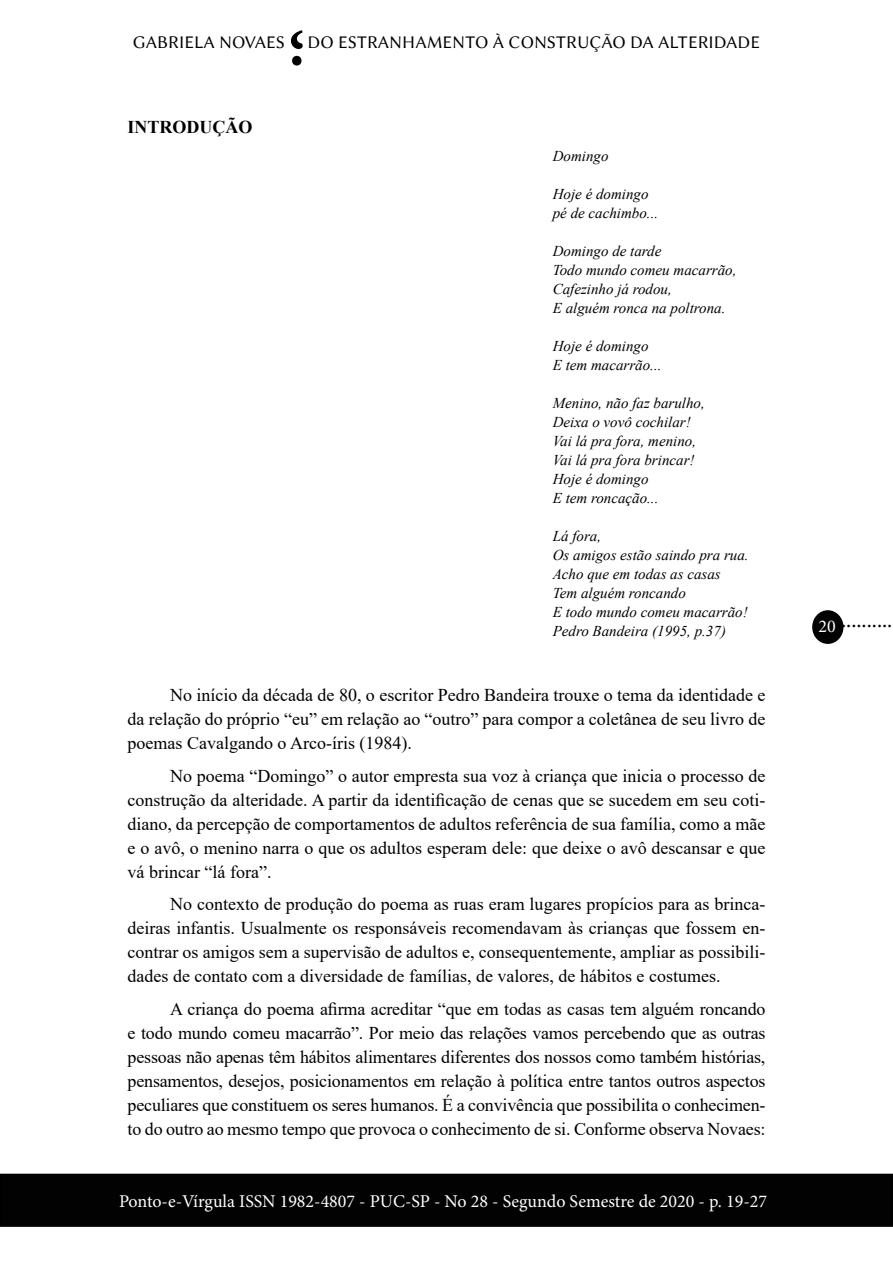
<style>
.page{position:relative;width:893px;height:1263px;background:#fff}
.page>*{position:absolute;margin:0;border:0;box-sizing:border-box;transform-origin:0 0}
.t1{font:700 90px "Adobe Arabic";color:#000}
.t2{font:22.5px "Minion Pro";color:#000}
.t3{font:18px/24px "Times New Roman";color:#000;text-align:justify}
.t4{font:18px "Minion Pro";color:#fff}
.t5{font:18px "Linux Biolinum G";color:#000}
.t6{font:700 18px "Times New Roman";color:#000}
.t7{font:italic 15px/19px "Times New Roman";color:#000}
</style>
<div class="page">
<div style="left:813px;top:611px;width:30px;height:32px;background:#020203;border-radius:50%"></div>
<div style="left:812px;top:610px;width:31px;height:34px;border:2px solid #000;border-radius:50%"></div>
<div style="left:1px;top:1174px;width:891px;height:52px;background:#020203"></div>
<div style="left:0;top:1174px;width:893px;height:53px;border:2px solid #000"></div>
<h1 class="t1" style="left:305px;top:122px;width:18px;rotate:-180deg">;</h1>
<p class="t5" style="left:133px;top:32px;width:629px">GABRIELA NOVAES DO ESTRANHAMENTO À CONSTRUÇÃO DA ALTERIDADE</p>
<p class="t6" style="left:128px;top:114px;width:126px">INTRODUÇÃO</p>
<p class="t7" style="left:553px;top:146px;width:57px">Domingo</p>
<p class="t7" style="left:553px;top:184px;width:107px">Hoje é domingo pé de cachimbo...</p>
<p class="t7" style="left:553px;top:241px;width:185px">Domingo de tarde<br>Todo mundo comeu macarrão,<br>Cafezinho já rodou,<br>E alguém ronca na poltrona.</p>
<p class="t7" style="left:553px;top:336px;width:110px">Hoje é domingo<br>E tem macarrão...</p>
<p class="t7" style="left:553px;top:393px;width:154px">Menino, não faz barulho,<br>Deixa o vovô cochilar!<br>Vai lá pra fora, menino,<br>Vai lá pra fora brincar!<br>Hoje é domingo<br>E tem roncação...</p>
<p class="t7" style="left:553px;top:526px;width:197px">Lá fora,<br>Os amigos estão saindo pra rua.<br>Acho que em todas as casas<br>Tem alguém roncando<br>E todo mundo comeu macarrão!<br>Pedro Bandeira (1995, p.37)</p>
<p class="t3" style="left:128px;top:682px;width:639px;text-indent:43px">No início da década de 80, o escritor Pedro Bandeira trouxe o tema da identidade e da relação do próprio “eu” em relação ao “outro” para compor a coletânea de seu livro de poemas Cavalgando o Arco-íris (1984).</p>
<p class="t3" style="left:128px;top:763px;width:639px;text-indent:43px">No poema “Domingo” o autor empresta sua voz à criança que inicia o processo de construção da alteridade. A partir da identificação de cenas que se sucedem em seu coti&shy;diano, da percepção de comportamentos de adultos referência de sua família, como a mãe e o avô, o menino narra o que os adultos esperam dele: que deixe o avô descansar e que vá brincar “lá fora”.</p>
<p class="t3" style="left:128px;top:891px;width:639px;text-indent:43px">No contexto de produção do poema as ruas eram lugares propícios para as brinca&shy;deiras infantis. Usualmente os responsáveis recomendavam às crianças que fossem en&shy;contrar os amigos sem a supervisão de adultos e, consequentemente, ampliar as possibili&shy;dades de contato com a diversidade de famílias, de valores, de hábitos e costumes.</p>
<p class="t3" style="left:128px;top:996px;width:639px;text-indent:43px">A criança do poema afirma acreditar “que em todas as casas tem alguém roncando e todo mundo comeu macarrão”. Por meio das relações vamos percebendo que as outras pessoas não apenas têm hábitos alimentares diferentes dos nossos como também histórias, pensamentos, desejos, posicionamentos em relação à política entre tantos outros aspectos peculiares que constituem os seres humanos. É a convivência que possibilita o conhecimen&shy;to do outro ao mesmo tempo que provoca o conhecimento de si. Conforme observa Novaes:</p>
<p class="t4" style="left:119px;top:1189px;width:650px">Ponto-e-Vírgula ISSN 1982-4807 - PUC-SP - No 28 - Segundo Semestre de 2020 - p. 19-27</p>
<p class="t4" style="left:819px;top:614px;width:19px">20</p>
<p class="t2" style="left:841px;top:605px;width:53px">..........</p>
</div>
